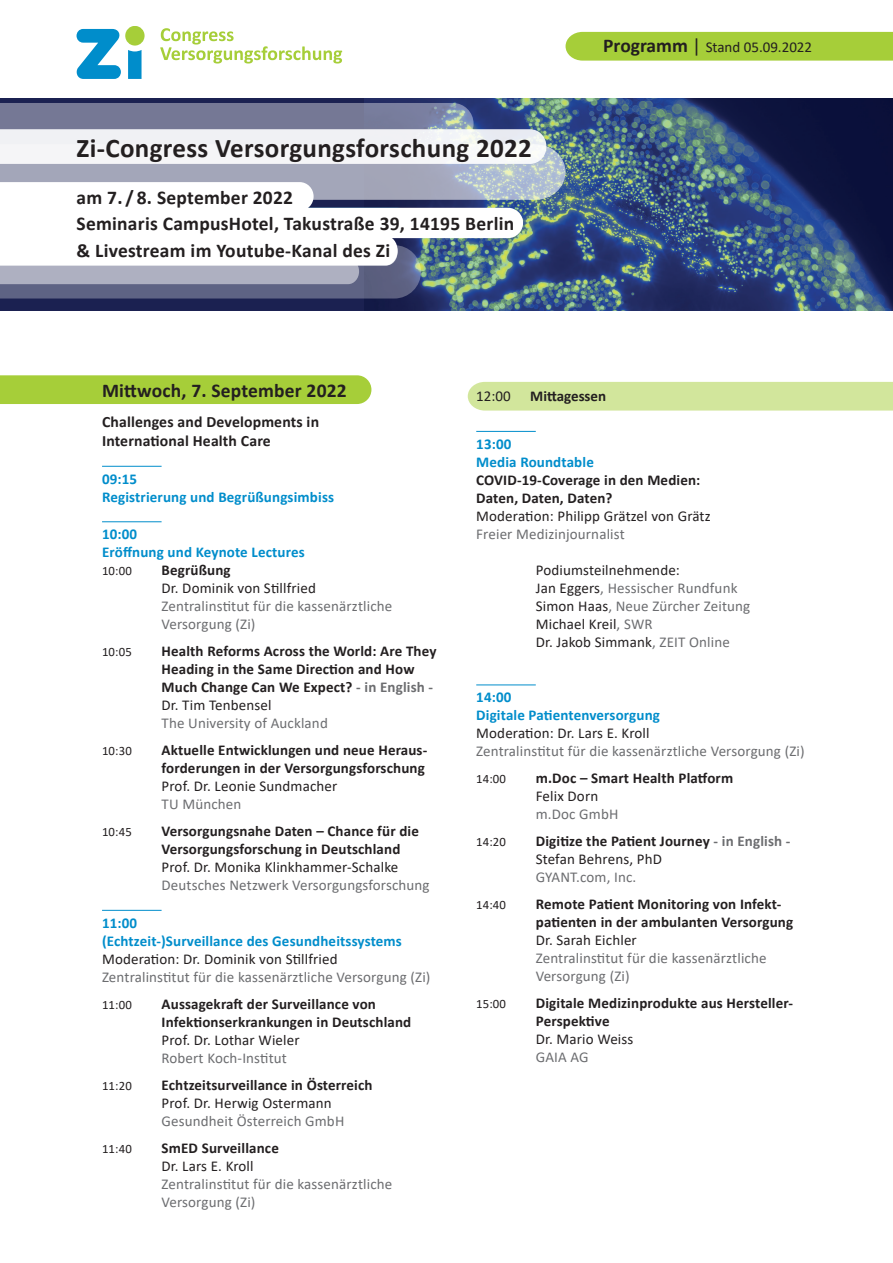
<style>
.page{position:relative;width:893px;height:1263px;background:#fff}
.page>*{position:absolute;margin:0;border:0;box-sizing:border-box;transform-origin:0 0}
.t1{font:700 27px "Calibri";letter-spacing:.015em;color:#231f20}
.t2{font:700 19.5px/26.5px "Calibri";letter-spacing:.015em;color:#231f20}
.t3{font:700 15.75px/19.5px "Calibri";letter-spacing:.01em;color:#231f20}
.t4{font:700 15px/18px "Calibri";letter-spacing:.01em;color:#231f20}
.t5{font:15px/18px "Calibri";letter-spacing:.01em;color:#6c6d70}
.t6{font:15px/18px "Calibri";letter-spacing:.01em;color:#231f20}
.t7{font:700 15px/18px "Calibri";letter-spacing:.01em;color:#008dcb}
.t8{font:12.75px "Calibri";letter-spacing:.01em;color:#231f20}
.s1{font-weight:700;font-size:19.5px}
.s2{font-size:19.5px}
.s3{color:#6c6d70}
.s4{font-weight:400}
</style>
<div class="page">
<div style="left:0;top:98px;width:893px;height:213px;background:#1b2151"></div>
<img style="left:365px;top:98px;width:528px;height:213px">
<svg style="left:160px;top:28px;width:182px;height:36px"></svg>
<svg style="left:77px;top:29px;width:44px;height:50px"></svg>
<div style="left:125px;top:26px;width:20px;height:20px;background:#a6ce39;border-radius:50%"></div>
<svg style="left:128px;top:50px;width:14px;height:29px"></svg>
<svg style="left:0;top:103px;width:566px;height:195px;background:#b8beca"></svg>
<div style="left:468px;top:382px;width:425px;height:29px;background:#d2e69c"></div>
<div style="left:566px;top:32px;width:327px;height:29px;background:#a6ce39"></div>
<div style="left:0;top:375px;width:371px;height:29px;background:#a6ce39"></div>
<hr style="left:102px;top:466px;width:60px;height:1px;background:#008dcb">
<hr style="left:102px;top:521px;width:60px;height:1px;background:#008dcb">
<hr style="left:102px;top:910px;width:60px;height:1px;background:#008dcb">
<hr style="left:476px;top:431px;width:60px;height:1px;background:#008dcb">
<hr style="left:476px;top:685px;width:60px;height:1px;background:#008dcb">
<h1 class="t1" style="left:77px;top:129px;width:457px">Zi-Congress Versorgungsforschung 2022</h1>
<h2 class="t2" style="left:77px;top:184px;width:439px">am 7. / 8. September 2022<br>Seminaris CampusHotel, Takustraße 39, 14195 Berlin &amp; Livestream im Youtube-Kanal des Zi</h2>
<p class="t6" style="left:603px;top:38px;width:210px"><span class="s1">Programm</span> <span class="s2">|</span> Stand 05.09.2022</p>
<h2 class="t2" style="left:102px;top:376px;width:246px">Mittwoch, 7. September 2022</h2>
<p class="t3" style="left:102px;top:411px;width:219px">Challenges and Developments in<br>International Health Care</p>
<p class="t7" style="left:102px;top:469px;width:234px">09:15<br>Registrierung und Begrüßungsimbiss</p>
<p class="t7" style="left:102px;top:525px;width:204px">10:00<br>Eröffnung und Keynote Lectures</p>
<p class="t8" style="left:102px;top:562px;width:31px">10:00</p>
<p class="t4" style="left:162px;top:561px;width:71px">Begrüßung</p>
<p class="t6" style="left:162px;top:579px;width:156px">Dr. Dominik von Stillfried</p>
<p class="t5" style="left:162px;top:597px;width:232px">Zentralinstitut für die kassenärztliche<br>Versorgung (Zi)</p>
<p class="t8" style="left:102px;top:643px;width:31px">10:05</p>
<p class="t4" style="left:162px;top:642px;width:276px">Health Reforms Across the World: Are They Heading in the Same Direction and How Much Change Can We Expect? <span class="s3">- in English - </span><span class="s4">Dr. Tim Tenbensel</span></p>
<p class="t5" style="left:162px;top:714px;width:168px">The University of Auckland</p>
<p class="t8" style="left:102px;top:742px;width:31px">10:30</p>
<p class="t4" style="left:162px;top:741px;width:267px">Aktuelle Entwicklungen und neue Heraus&shy;forderungen in der Versorgungsforschung</p>
<p class="t6" style="left:162px;top:777px;width:177px">Prof. Dr. Leonie Sundmacher</p>
<p class="t5" style="left:162px;top:795px;width:81px">TU München</p>
<p class="t8" style="left:102px;top:823px;width:31px">10:45</p>
<p class="t4" style="left:162px;top:822px;width:259px">Versorgungsnahe Daten – Chance für die<br>Versorgungsforschung in Deutschland</p>
<p class="t6" style="left:162px;top:858px;width:238px">Prof. Dr. Monika Klinkhammer-Schalke</p>
<p class="t5" style="left:162px;top:876px;width:270px">Deutsches Netzwerk Versorgungsforschung</p>
<p class="t7" style="left:102px;top:913px;width:301px">11:00<br>(Echtzeit-)Surveillance des Gesundheitssystems</p>
<p class="t6" style="left:102px;top:949px;width:237px">Moderation: Dr. Dominik von Stillfried</p>
<p class="t5" style="left:102px;top:967px;width:330px">Zentralinstitut für die kassenärztliche Versorgung (Zi)</p>
<p class="t8" style="left:102px;top:995px;width:31px">11:00</p>
<p class="t4" style="left:162px;top:994px;width:251px">Aussagekraft der Surveillance von<br>Infektionserkrankungen in Deutschland</p>
<p class="t6" style="left:162px;top:1030px;width:140px">Prof. Dr. Lothar Wieler</p>
<p class="t5" style="left:162px;top:1048px;width:127px">Robert Koch-Institut</p>
<p class="t8" style="left:102px;top:1076px;width:31px">11:20</p>
<p class="t4" style="left:162px;top:1075px;width:213px">Echtzeitsurveillance in Österreich</p>
<p class="t6" style="left:162px;top:1093px;width:172px">Prof. Dr. Herwig Ostermann</p>
<p class="t5" style="left:162px;top:1111px;width:184px">Gesundheit Österreich GmbH</p>
<p class="t8" style="left:102px;top:1139px;width:31px">11:40</p>
<p class="t4" style="left:162px;top:1138px;width:119px">SmED Surveillance</p>
<p class="t6" style="left:162px;top:1156px;width:94px">Dr. Lars E. Kroll</p>
<p class="t5" style="left:162px;top:1174px;width:232px">Zentralinstitut für die kassenärztliche<br>Versorgung (Zi)</p>
<p class="t6" style="left:476px;top:387px;width:36px">12:00</p>
<p class="t4" style="left:530px;top:387px;width:77px">Mittagessen</p>
<p class="t7" style="left:476px;top:434px;width:119px">13:00<br>Media Roundtable</p>
<p class="t4" style="left:476px;top:470px;width:226px">COVID‐19‐Coverage in den Medien:<br>Daten, Daten, Daten?</p>
<p class="t6" style="left:476px;top:506px;width:236px">Moderation: Philipp Grätzel von Grätz</p>
<p class="t5" style="left:476px;top:524px;width:150px">Freier Medizinjournalist</p>
<p class="t6" style="left:536px;top:560px;width:216px">Podiumsteilnehmende:<br>Jan Eggers<span class="s3">, Hessischer Rundfunk<br></span>Simon Haas<span class="s3">, Neue Zürcher Zeitung<br></span>Michael Kreil<span class="s3">, SWR<br></span>Dr. Jakob Simmank<span class="s3">, ZEIT Online</span></p>
<p class="t7" style="left:476px;top:688px;width:185px">14:00<br>Digitale Patientenversorgung</p>
<p class="t6" style="left:476px;top:724px;width:175px">Moderation: Dr. Lars E. Kroll</p>
<p class="t5" style="left:476px;top:742px;width:330px">Zentralinstitut für die kassenärztliche Versorgung (Zi)</p>
<p class="t8" style="left:476px;top:770px;width:31px">14:00</p>
<p class="t4" style="left:536px;top:769px;width:199px">m.Doc – Smart Health Platform</p>
<p class="t6" style="left:536px;top:787px;width:64px">Felix Dorn</p>
<p class="t5" style="left:536px;top:805px;width:84px">m.Doc GmbH</p>
<p class="t8" style="left:476px;top:833px;width:31px">14:20</p>
<p class="t4" style="left:536px;top:832px;width:256px">Digitize the Patient Journey <span class="s3">- in English -<br></span><span class="s4">Stefan Behrens, PhD</span></p>
<p class="t5" style="left:536px;top:868px;width:102px">GYANT.com, Inc.</p>
<p class="t8" style="left:476px;top:896px;width:31px">14:40</p>
<p class="t4" style="left:536px;top:895px;width:259px">Remote Patient Monitoring von Infekt&shy;patienten in der ambulanten Versorgung</p>
<p class="t6" style="left:536px;top:931px;width:103px">Dr. Sarah Eichler</p>
<p class="t5" style="left:536px;top:949px;width:232px">Zentralinstitut für die kassenärztliche<br>Versorgung (Zi)</p>
<p class="t8" style="left:476px;top:995px;width:31px">15:00</p>
<p class="t4" style="left:536px;top:994px;width:259px">Digitale Medizinprodukte aus Hersteller-<br>Perspektive</p>
<p class="t6" style="left:536px;top:1030px;width:99px">Dr. Mario Weiss</p>
<p class="t5" style="left:536px;top:1048px;width:54px">GAIA AG</p>
</div>
